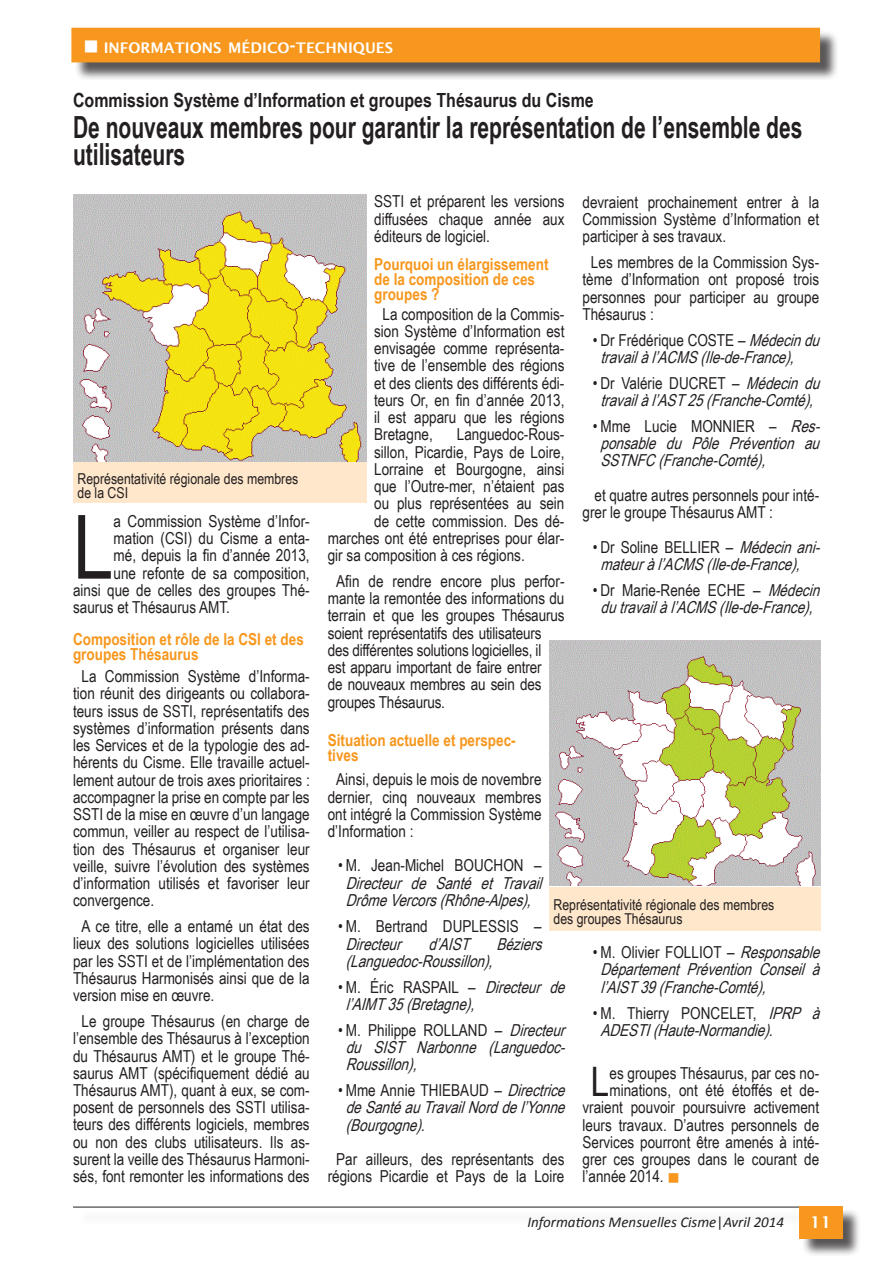
<style>
.page{position:relative;width:893px;height:1263px;background:#fff}
.page>*{position:absolute;margin:0;border:0;box-sizing:border-box;transform-origin:0 0}
.t1{font:88.8px "Arial Narrow";color:#231f20}
.t2{font:40.65px "Arial Narrow";color:#231f20}
.t3{font:700 30.45px/27px "Arial Narrow";color:#231f20;scale:.84 1}
.t4{font:700 19.5px "Arial Narrow";color:#231f20}
.t5{font:16.5px/17.2px "Arial Narrow";color:#231f20;text-align:justify}
.t6{font:italic 16.5px/17.2px "Arial Narrow";color:#231f20}
.t7{font:700 16.5px/15px "Arial Narrow";color:#f7971d}
.t8{font:600 16.5px "Lucida Sans";color:#fff}
.t9{font:15px/14.2px "Arial Narrow";color:#231f20}
.t10{font:italic 15px "Calibri";color:#231f20}
.t11{font:600 14.7px "Lucida Sans";color:#fff}
.s1{font-size:21px}
.s2{font-style:normal}
.s3{color:#f7971d}
</style>
<div class="page">
<div style="left:77px;top:1209px;width:739px;height:17px;background:#fafafa"></div>
<hr style="left:73px;top:1207px;width:726px;height:1px;background:#231f20">
<div style="left:801px;top:1208px;width:60px;height:49px;background:#231f20;opacity:.75"></div>
<div style="left:799px;top:1206px;width:43px;height:32px;background:#f7971d"></div>
<div style="left:74px;top:30px;width:764px;height:51px;background:#231f20;opacity:.75"></div>
<div style="left:72px;top:28px;width:748px;height:34px;background:#f7971d"></div>
<img style="left:73px;top:194px;width:294px;height:267px">
<div style="left:73px;top:463px;width:294px;height:40px;background:#fee7cb"></div>
<img style="left:549px;top:640px;width:272px;height:246px">
<div style="left:549px;top:887px;width:272px;height:44px;background:#fee7cb"></div>
<p class="t11" style="left:104px;top:40px;width:291px">INFORMATIONS MÉDICO<span class="s1">-</span>TECHNIQUES</p>
<p class="t4" style="left:73px;top:85px;width:522px">Commission Système d’Information et groupes Thésaurus du Cisme</p>
<h3 class="t3" style="left:73px;top:112px;width:870px">De nouveaux membres pour garantir la représentation de l’ensemble des utilisateurs</h3>
<p class="t9" style="left:78px;top:471px;width:222px">Représentativité régionale des membres de la CSI</p>
<h1 class="t1" style="left:73px;top:482px;width:42px">L</h1>
<p class="t5" style="left:114px;top:512px;width:198px">a Commission Système d’Infor-</p>
<p class="t5" style="left:114px;top:529px;width:198px">mation (CSI) du Cisme a enta-</p>
<p class="t5" style="left:114px;top:546px;width:198px">mé, depuis la fin d’année 2013,</p>
<p class="t5" style="left:114px;top:563px;width:198px">une refonte de sa composition,</p>
<p class="t5" style="left:73px;top:581px;width:238px">ainsi que de celles des groupes Thé-</p>
<p class="t5" style="left:73px;top:598px;width:158px">saurus et Thésaurus AMT.</p>
<p class="t7" style="left:73px;top:631px;width:232px">Composition et rôle de la CSI et des groupes Thésaurus</p>
<p class="t5" style="left:73px;top:667px;width:238px;text-indent:8px">La Commission Système d’Informa&shy;tion réunit des dirigeants ou collabora&shy;teurs issus de SSTI, représentatifs des systèmes d’information présents dans les Services et de la typologie des ad&shy;hérents du Cisme. Elle travaille actuel&shy;lement autour de trois axes prioritaires : accompagner la prise en compte par les SSTI de la mise en œuvre d’un langage commun, veiller au respect de l’utilisa&shy;tion des Thésaurus et organiser leur veille, suivre l’évolution des systèmes d’information utilisés et favoriser leur convergence.</p>
<p class="t5" style="left:73px;top:917px;width:238px;text-indent:8px">A ce titre, elle a entamé un état des lieux des solutions logicielles utilisées par les SSTI et de l’implémentation des Thésaurus Harmonisés ainsi que de la version mise en œuvre.</p>
<p class="t5" style="left:73px;top:1012px;width:238px;text-align:center">Le groupe Thésaurus (en charge de l’ensemble des Thésaurus à l’exception du Thésaurus AMT) et le groupe Thé&shy;saurus AMT (spécifiquement dédié au Thésaurus AMT), quant à eux, se com&shy;posent de personnels des SSTI utilisa&shy;teurs des différents logiciels, membres ou non des clubs utilisateurs. Ils as&shy;surent la veille des Thésaurus Harmoni&shy;sés, font remonter les informations des</p>
<p class="t5" style="left:374px;top:192px;width:192px">SSTI et préparent les versions diffusées chaque année aux éditeurs de logiciel.</p>
<p class="t7" style="left:374px;top:256px;width:176px">Pourquoi un élargissement de la composition de ces groupes ?</p>
<p class="t5" style="left:374px;top:305px;width:192px;text-indent:8px">La composition de la Commis&shy;sion Système d’Information est envisagée comme représenta&shy;tive de l’ensemble des régions et des clients des différents édi&shy;teurs Or, en fin d’année 2013, il est apparu que les régions Bretagne,</p>
<p class="t5" style="left:582px;top:193px;width:238px">devraient prochainement entrer à la Commission Système d’Information et participer à ses travaux.</p>
<p class="t5" style="left:582px;top:253px;width:238px;text-indent:8px">Les membres de la Commission Sys&shy;tème d’Information ont proposé trois personnes pour participer au groupe Thésaurus :</p>
<p class="t6" style="left:600px;top:331px;width:226px;text-indent:-8px"><span class="s2">• Dr Frédérique COSTE –</span> Médecindu travailàl’ACMS(Ile-de-France),</p>
<p class="t6" style="left:593px;top:374px;width:234px;text-align:center"><span class="s2">• Dr Valérie DUCRET –</span> Médecindu travailàl’AST25(Franche-Comté),</p>
<p class="t6" style="left:600px;top:417px;width:226px;text-align:justify;text-indent:-7px"><span class="s2">• Mme Lucie MONNIER –</span> Res&shy;ponsable du Pôle Prévention au SSTNFC(Franche-Comté),</p>
<p class="t5" style="left:582px;top:486px;width:238px;text-indent:12px">et quatre autres personnels pour inté&shy;grer le groupe Thésaurus AMT :</p>
<p class="t6" style="left:600px;top:538px;width:226px;text-indent:-7px"><span class="s2">• Dr Soline BELLIER –</span> Médecinani&shy;mateuràl’ACMS(Ile-de-France),</p>
<p class="t6" style="left:593px;top:581px;width:234px;text-align:center"><span class="s2">• Dr Marie-Renée ECHE –</span> Médecin dutravailàl’ACMS(Ile-de-France),</p>
<p class="t5" style="left:457px;top:425px;width:109px">Languedoc-Rous-</p>
<p class="t5" style="left:374px;top:442px;width:192px">sillon, Picardie, Pays de Loire,</p>
<p class="t5" style="left:374px;top:460px;width:192px">Lorraine et Bourgogne, ainsi</p>
<p class="t5" style="left:374px;top:477px;width:192px">que l’Outre-mer, n’étaient pas</p>
<p class="t5" style="left:374px;top:494px;width:192px">ou plus représentées au sein</p>
<p class="t5" style="left:374px;top:511px;width:192px">de cette commission. Des dé-</p>
<p class="t5" style="left:328px;top:529px;width:238px">marches ont été entreprises pour élar-</p>
<p class="t5" style="left:328px;top:546px;width:199px">gir sa composition à ces régions.</p>
<p class="t5" style="left:328px;top:572px;width:238px;text-align:left;text-indent:8px">Afin de rendre encore plus perfor&shy;mante la remontée des informations du terrain et que les groupes Thésaurus soient représentatifs des utilisateurs des différentes solutions logicielles, il<br>est apparu important de faire entrer<br>de nouveaux membres au sein des groupes Thésaurus.</p>
<p class="t7" style="left:328px;top:732px;width:189px">Situation actuelle et perspec&shy;tives</p>
<p class="t5" style="left:328px;top:770px;width:215px;text-indent:8px">Ainsi, depuis le mois de novembre dernier, cinq nouveaux membres ont intégré la Commission Système d’Information :</p>
<p class="t5" style="left:338px;top:856px;width:205px">• M. Jean-Michel BOUCHON –</p>
<p class="t6" style="left:346px;top:874px;width:203px">Directeur de Santé et Travail<br>DrômeVercors(Rhône-Alpes),</p>
<p class="t5" style="left:338px;top:917px;width:205px">• M. Bertrand DUPLESSIS –</p>
<p class="t6" style="left:346px;top:934px;width:63px">Directeur</p>
<p class="t6" style="left:428px;top:934px;width:48px">d’AIST</p>
<p class="t9" style="left:554px;top:897px;width:222px">Représentativité régionale des membres des groupes Thésaurus</p>
<p class="t6" style="left:346px;top:934px;width:203px;text-indent:151px">Béziers (Languedoc-Roussillon),</p>
<p class="t6" style="left:346px;top:978px;width:226px;text-indent:-8px"><span class="s2">• M. Éric RASPAIL –</span> Directeur de l’AIMT35(Bretagne),</p>
<p class="t6" style="left:346px;top:1021px;width:226px;text-align:justify;text-indent:-8px"><span class="s2">• M. Philippe ROLLAND –</span> Directeur du SIST Narbonne (Languedoc-Roussillon),</p>
<p class="t6" style="left:346px;top:1081px;width:226px;text-align:justify;text-indent:-8px"><span class="s2">• Mme Annie THIEBAUD –</span> Directrice deSantéauTravailNorddel’Yonne (Bourgogne).</p>
<p class="t5" style="left:328px;top:1150px;width:238px;text-align:center">Par ailleurs, des représentants des régions Picardie et Pays de la Loire</p>
<p class="t6" style="left:600px;top:943px;width:226px;text-align:justify;text-indent:-7px"><span class="s2">• M. Olivier FOLLIOT –</span> Responsable Département Prévention Conseil à l’AIST39(Franche-Comté),</p>
<p class="t6" style="left:600px;top:1003px;width:226px;text-indent:-8px"><span class="s2">• M. Thierry PONCELET,</span> IPRP à<br>ADESTI(Haute-Normandie).</p>
<h2 class="t2" style="left:591px;top:1052px;width:20px">L</h2>
<p class="t5" style="left:609px;top:1064px;width:211px">es groupes Thésaurus, par ces no-</p>
<p class="t5" style="left:609px;top:1081px;width:211px">minations, ont été étoffés et de-</p>
<p class="t5" style="left:582px;top:1098px;width:238px">vraient pouvoir poursuivre activement</p>
<p class="t5" style="left:582px;top:1115px;width:238px">leurs travaux. D’autres personnels de</p>
<p class="t5" style="left:582px;top:1133px;width:238px">Services pourront être amenés à inté-</p>
<p class="t5" style="left:582px;top:1150px;width:238px">grer ces groupes dans le courant de</p>
<p class="t5" style="left:582px;top:1167px;width:99px">l’année 2014. <span class="s3">■</span></p>
<p class="t10" style="left:527px;top:1212px;width:258px">Informations Mensuelles Cisme<span class="s2">|</span>Avril 2014</p>
<p class="t8" style="left:810px;top:1213px;width:23px">11</p>
</div>
